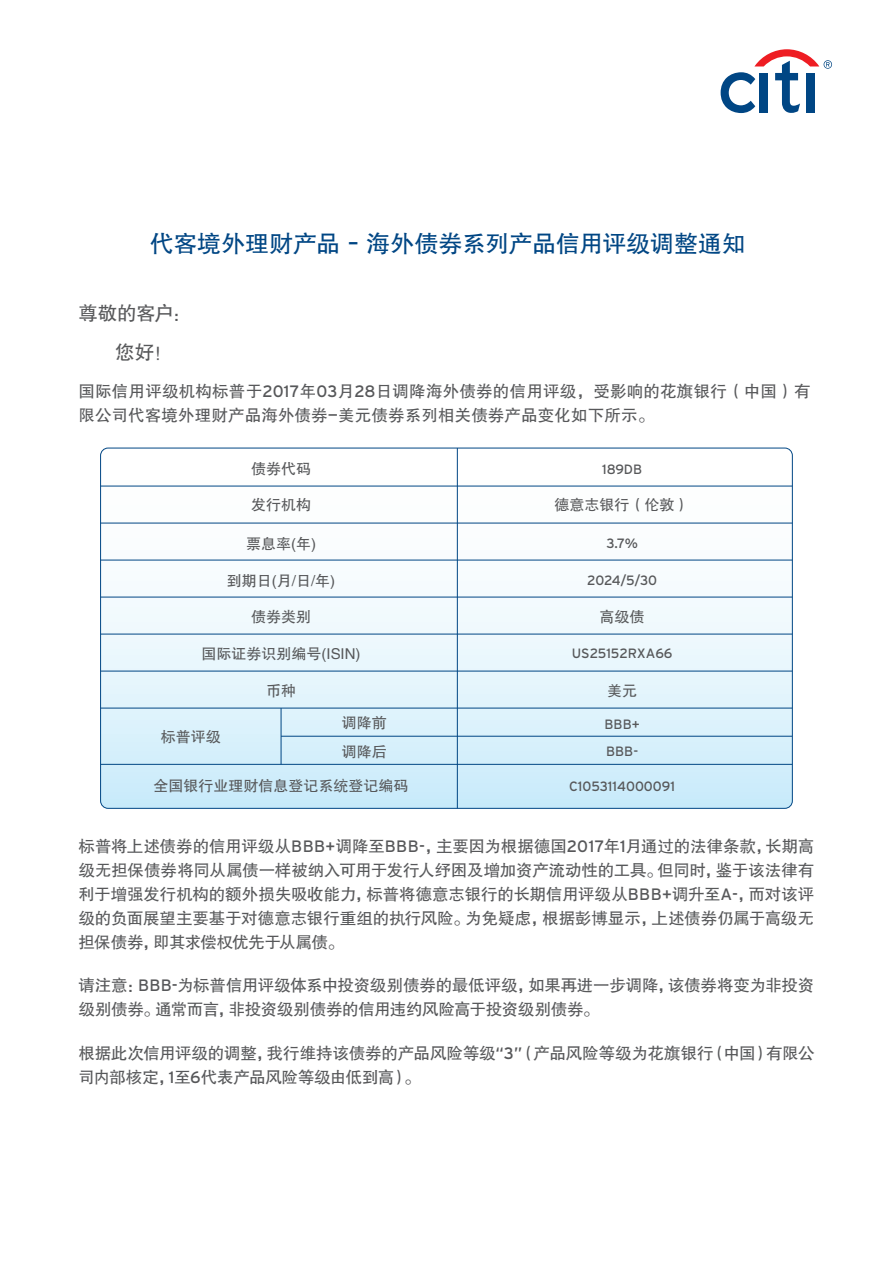
<style>
.page{position:relative;width:893px;height:1263px;background:#fff}
.page>*{position:absolute;margin:0;border:0;box-sizing:border-box;transform-origin:0 0}
.t1{font:24px "FZHTJW GB1 0";letter-spacing:-.01em;color:#004684}
.t2{font:19.5px/39px "FZHTJW GB1 0";letter-spacing:-.015em;color:#57585a}
.t3{font:16.5px/24px "FZHTJW GB1 0";letter-spacing:-.01em;color:#57585a}
.t4{font:16.5px/24px "FZHTJW GB1 0";letter-spacing:.01em;color:#57585a}
.t5{font:15px/28.2px "FZHTJW GB1 0";color:#57585a}
.t6{font:13.5px/27.5px "Interstate";color:#57585a}
.s1{font-family:"Interstate"}
.s2{font-size:16.5px}
</style>
<div class="page">
<svg style="left:721px;top:49px;width:111px;height:64px"></svg>
<svg style="left:101px;top:448px;width:691px;height:359px"></svg>
<hr style="left:101px;top:486px;width:691px;height:1px;background:#004684">
<hr style="left:101px;top:523px;width:691px;height:1px;background:#004684">
<hr style="left:101px;top:560px;width:691px;height:1px;background:#004684">
<hr style="left:101px;top:597px;width:691px;height:1px;background:#004684">
<hr style="left:101px;top:634px;width:691px;height:1px;background:#004684">
<hr style="left:101px;top:671px;width:691px;height:1px;background:#004684">
<hr style="left:101px;top:708px;width:691px;height:1px;background:#004684">
<hr style="left:101px;top:764px;width:691px;height:1px;background:#004684">
<hr style="left:457px;top:448px;width:1px;height:360px;background:#004684">
<hr style="left:281px;top:708px;width:1px;height:56px;background:#004684">
<hr style="left:281px;top:736px;width:511px;height:1px;background:#004684">
<h1 class="t1" style="left:150px;top:231px;width:598px">代客境外理财产品 <span class="s1">–</span> 海外债券系列产品信用评级调整通知</h1>
<p class="t2" style="left:115px;top:294px;width:75px;text-indent:-37px">尊敬的客户<span class="s2">：</span>您好！</p>
<p class="t4" style="left:78px;top:380px;width:734px">国际信用评级机构标普于<span class="s1">2017</span>年<span class="s1">03</span>月<span class="s1">28</span>日调降海外债券的信用评级，受影响的花旗银行（中国）有限公司代客境外理财产品海外债券<span class="s1">—</span>美元债券系列相关债券产品变化如下所示。</p>
<p class="t5" style="left:251px;top:454px;width:61px">债券代码</p>
<p class="t5" style="left:251px;top:491px;width:61px">发行机构</p>
<p class="t5" style="left:555px;top:491px;width:136px">德意志银行（伦敦）</p>
<p class="t5" style="left:246px;top:530px;width:71px">票息率(年)</p>
<p class="t5" style="left:227px;top:567px;width:110px">到期日(月/日/年)</p>
<p class="t5" style="left:251px;top:602px;width:61px">债券类别</p>
<p class="t5" style="left:202px;top:640px;width:160px">国际证券识别编号(ISIN)</p>
<p class="t5" style="left:266px;top:676px;width:31px">币种</p>
<p class="t5" style="left:161px;top:722px;width:61px">标普评级</p>
<p class="t5" style="left:154px;top:772px;width:256px">全国银行业理财信息登记系统登记编码</p>
<p class="t6" style="left:602px;top:455px;width:42px">189DB</p>
<p class="t6" style="left:606px;top:529px;width:33px">3.7%</p>
<p class="t6" style="left:587px;top:566px;width:71px">2024/5/30</p>
<p class="t5" style="left:600px;top:602px;width:46px">高级债</p>
<p class="t6" style="left:572px;top:639px;width:102px">US25152RXA66</p>
<p class="t5" style="left:607px;top:676px;width:31px">美元</p>
<p class="t5" style="left:342px;top:709px;width:47px">调降前调降后</p>
<p class="t6" style="left:604px;top:710px;width:37px">BBB+<br>BBB-</p>
<p class="t6" style="left:569px;top:772px;width:108px">C1053114000091</p>
<p class="t3" style="left:78px;top:834px;width:737px;text-align:justify">标普将上述债券的信用评级从<span class="s1">BBB+</span>调降至<span class="s1">BBB-</span>，主要因为根据德国<span class="s1">2017</span>年<span class="s1">1</span>月通过的法律条款，长期高级无担保债券将同从属债一样被纳入可用于发行人纾困及增加资产流动性的工具。但同时，鉴于该法律有利于增强发行机构的额外损失吸收能力，标普将德意志银行的长期信用评级从<span class="s1">BBB+</span>调升至<span class="s1">A-</span>，而对该评级的负面展望主要基于对德意志银行重组的执行风险。为免疑虑，根据彭博显示，上述债券仍属于高级无担保债券，即其求偿权优先于从属债。</p>
<p class="t3" style="left:78px;top:974px;width:737px">请注意：<span class="s1">BBB-</span>为标普信用评级体系中投资级别债券的最低评级，如果再进一步调降，该债券将变为非投资级别债券。通常而言，非投资级别债券的信用违约风险高于投资级别债券。</p>
<p class="t3" style="left:78px;top:1042px;width:738px">根据此次信用评级的调整，我行维持该债券的产品风险等级<span class="s1">“3”</span>（产品风险等级为花旗银行（中国）有限公司内部核定，<span class="s1">1</span>至<span class="s1">6</span>代表产品风险等级由低到高）。</p>
</div>
